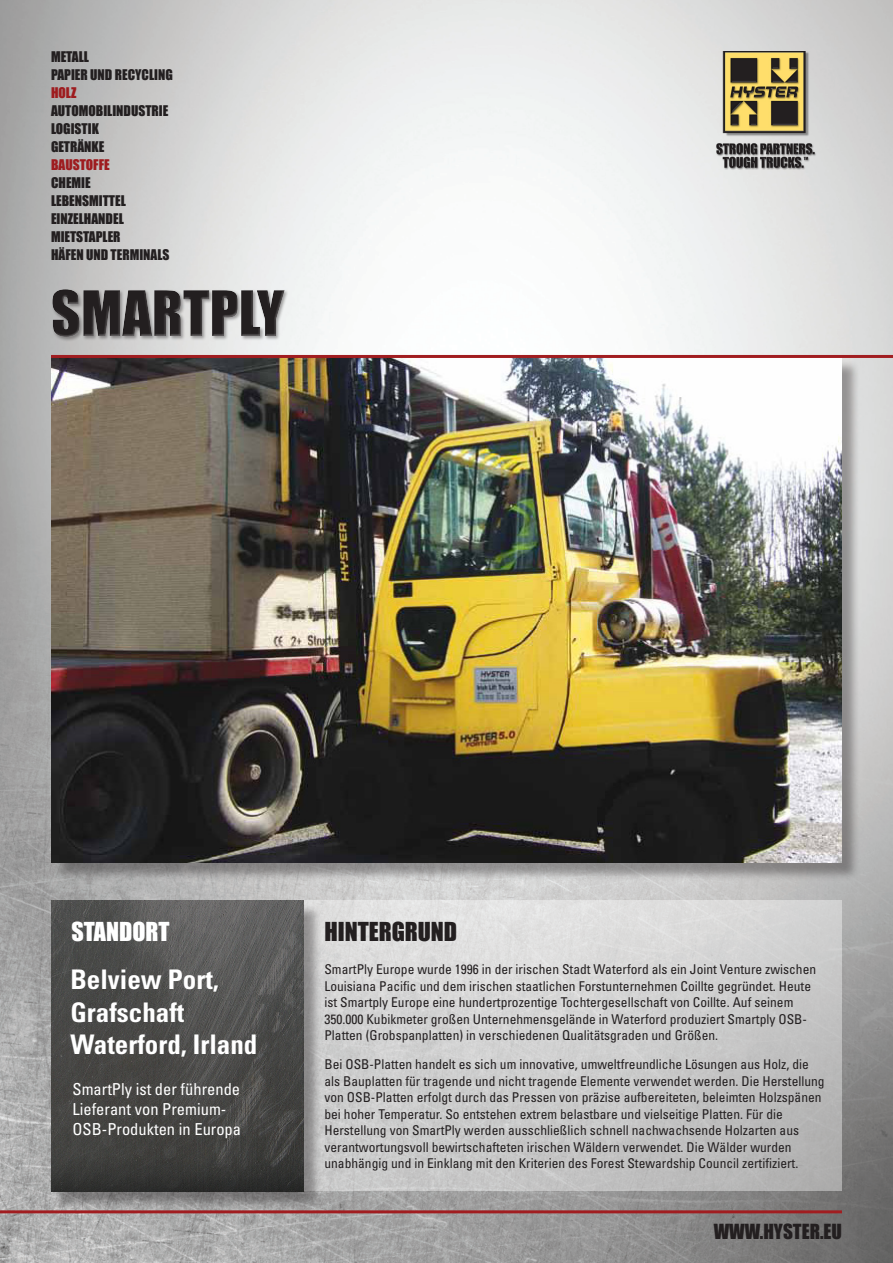
<style>
.page{position:relative;width:893px;height:1263px;background:#fff}
.page>*{position:absolute;margin:0;border:0;box-sizing:border-box;transform-origin:0 0}
.Location_Name{font:700 condensed 27px/32.4px "Univers";color:#fff}
.Sub_Headline_Black{font:24px "Impact";color:#231f20}
.Sub_Headline_White{font:24px "Impact";color:#fff}
.t1{font:19.2px "Impact";color:#231f20}
.Location_Text{font:condensed 16.5px/19.8px "Univers";color:#fff}
.Body_Text{font:condensed 13.5px/16.5px "Univers";color:#231f20}
.Services_Paragraph{font:13.5px "Impact";color:#231f20}
.Services_Paragraph-2{font:13.5px "Impact";color:#9e1c1f}
</style>
<div class="page">
<img style="left:0;top:0;width:893px;height:1263px">
<svg style="left:303px;top:901px;width:539px;height:290px;background:#cdcdcd"></svg>
<hr style="left:0;top:1210px;width:842px;height:3px;background:#a11d20">
<div style="left:53px;top:903px;width:269px;height:307px;background:#231f20;opacity:.4"></div>
<img style="left:51px;top:901px;width:252px;height:290px">
<div style="left:53px;top:359px;width:808px;height:522px;background:#231f20;opacity:.4"></div>
<img style="left:51px;top:358px;width:791px;height:504px">
<hr style="left:51px;top:355px;width:842px;height:3px;background:#a11d20">
<img style="left:696px;top:51px;width:135px;height:130px">
<div style="left:52px;top:289px;width:237px;height:53px;background:#231f20;opacity:.4"></div>
<div style="left:52px;top:289px;width:235px;height:50px;background:#fff;opacity:.7"></div>
<div style="left:50px;top:287px;width:236px;height:49px;background:#231f20;opacity:.23"></div>
<p class="Services_Paragraph" style="left:51px;top:46px;width:39px">METALL</p>
<p class="Services_Paragraph" style="left:51px;top:64px;width:123px">PAPIER UND RECYCLING</p>
<p class="Services_Paragraph-2" style="left:51px;top:82px;width:27px">HOLZ</p>
<p class="Services_Paragraph" style="left:51px;top:100px;width:119px">AUTOMOBILINDUSTRIE</p>
<p class="Services_Paragraph" style="left:51px;top:118px;width:49px">LOGISTIK</p>
<p class="Services_Paragraph" style="left:51px;top:136px;width:55px">GETRÄNKE</p>
<p class="Services_Paragraph-2" style="left:51px;top:154px;width:60px">BAUSTOFFE</p>
<p class="Services_Paragraph" style="left:51px;top:172px;width:41px">CHEMIE</p>
<p class="Services_Paragraph" style="left:51px;top:190px;width:76px">LEBENSMITTEL</p>
<p class="Services_Paragraph" style="left:51px;top:208px;width:74px">EINZELHANDEL</p>
<p class="Services_Paragraph" style="left:51px;top:226px;width:71px">MIETSTAPLER</p>
<p class="Services_Paragraph" style="left:51px;top:244px;width:120px">HÄFEN UND TERMINALS</p>
<p class="Sub_Headline_White" style="left:71px;top:913px;width:100px">STANDORT</p>
<p class="Sub_Headline_Black" style="left:324px;top:913px;width:134px">HINTERGRUND</p>
<p class="Location_Name" style="left:70px;top:963px;width:150px">Belview Port,</p>
<p class="Location_Name" style="left:70px;top:995px;width:189px">Grafschaft<br>Waterford, Irland</p>
<p class="Location_Text" style="left:72px;top:1079px;width:169px">SmartPly ist der führende</p>
<p class="Location_Text" style="left:72px;top:1099px;width:170px">Lieferant von Premium-<br>OSB-Produkten in Europa</p>
<p class="Body_Text" style="left:324px;top:961px;width:493px">SmartPly Europe wurde 1996 in der irischen Stadt Waterford als ein Joint Venture zwischen Louisiana Pacific und dem irischen staatlichen Forstunternehmen Coillte gegründet. Heute ist Smartply Europe eine hundertprozentige Tochtergesellschaft von Coillte. Auf seinem 350.000 Kubikmeter großen Unternehmensgelände in Waterford produziert Smartply OSB-Platten (Grobspanplatten) in verschiedenen Qualitätsgraden und Größen.</p>
<p class="Body_Text" style="left:324px;top:1056px;width:502px">Bei OSB-Platten handelt es sich um innovative, umweltfreundliche Lösungen aus Holz, die als Bauplatten für tragende und nicht tragende Elemente verwendet werden. Die Herstellung von OSB-Platten erfolgt durch das Pressen von präzise aufbereiteten, beleimten Holzspänen bei hoher Temperatur. So entstehen extrem belastbare und vielseitige Platten. Für die Herstellung von SmartPly werden ausschließlich schnell nachwachsende Holzarten aus verantwortungsvoll bewirtschafteten irischen Wäldern verwendet. Die Wälder wurden unabhängig und in Einklang mit den Kriterien des Forest Stewardship Council zertifiziert.</p>
<p class="t1" style="left:714px;top:1216px;width:130px">WWW.HYSTER.EU</p>
</div>
